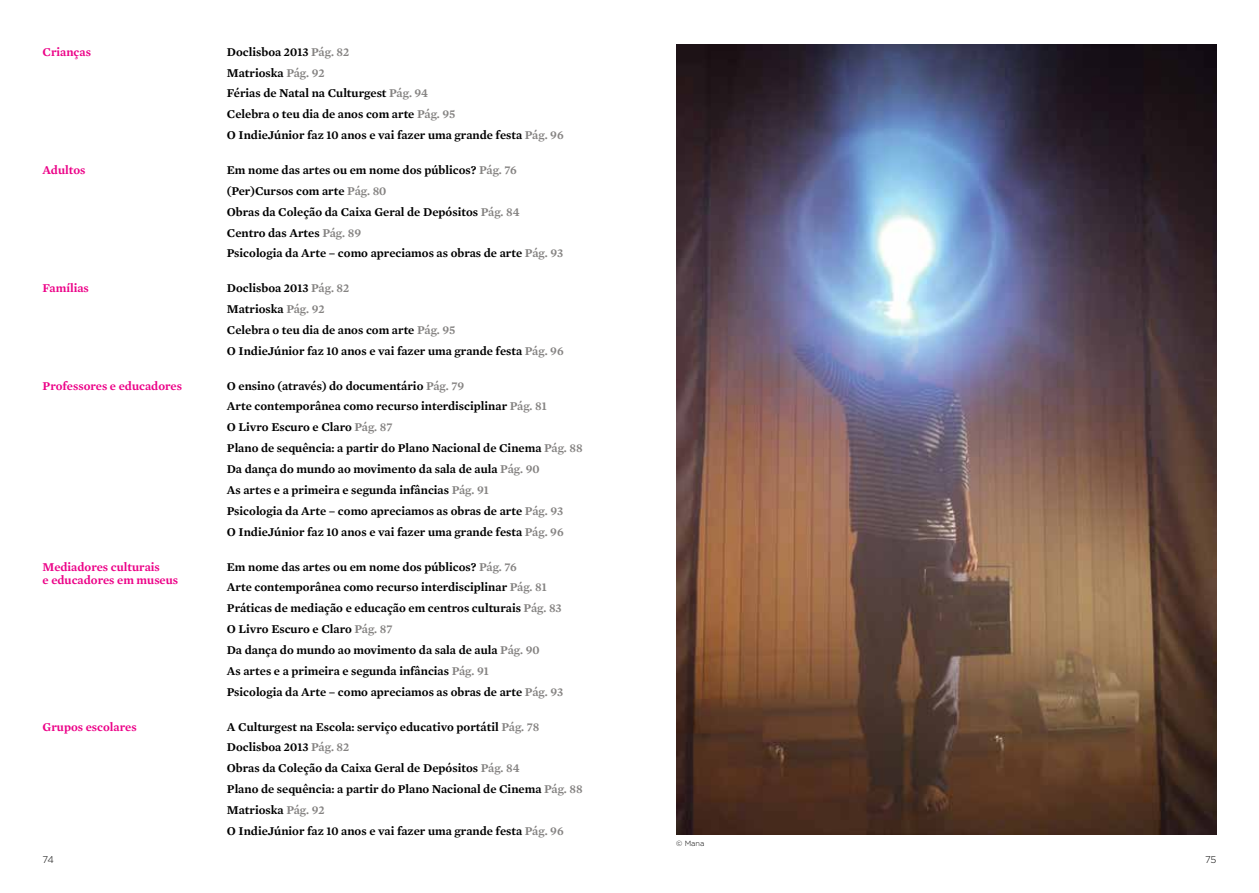
<style>
.page{position:relative;width:1259px;height:893px;background:#fff}
.page>*{position:absolute;margin:0;border:0;box-sizing:border-box;transform-origin:0 0}
.t1{font:600 12.15px/20.9px "Mercury Text G1";color:#000}
.t2{font:600 12.15px/14px "Mercury Text G1";color:#ec0087}
.t3{font:300 9.75px "Gotham";color:#000}
.t4{font:300 7.5px "Gotham";color:#000}
.s1{color:#858382}
</style>
<div class="page">
<img style="left:676px;top:45px;width:540px;height:790px">
<p class="t2" style="left:43px;top:44px;width:50px">Crianças</p>
<p class="t2" style="left:43px;top:162px;width:45px">Adultos</p>
<p class="t2" style="left:43px;top:281px;width:48px">Famílias</p>
<p class="t2" style="left:43px;top:378px;width:141px">Professores e educadores</p>
<p class="t2" style="left:43px;top:559px;width:137px">Mediadores culturais<br>e educadores em museus</p>
<p class="t2" style="left:43px;top:719px;width:96px">Grupos escolares</p>
<p class="t1" style="left:227px;top:41px;width:338px">Doclisboa 2013 <span class="s1">Pág. 82<br></span>Matrioska <span class="s1">Pág. 92<br></span>Férias de Natal na Culturgest <span class="s1">Pág. 94<br></span>Celebra o teu dia de anos com arte <span class="s1">Pág. 95<br></span>O IndieJúnior faz 10 anos e vai fazer uma grande festa <span class="s1">Pág. 96</span></p>
<p class="t1" style="left:227px;top:159px;width:338px">Em nome das artes ou em nome dos públicos? <span class="s1">Pág. 76 </span>(Per)Cursos com arte <span class="s1">Pág. 80<br></span>Obras da Coleção da Caixa Geral de Depósitos <span class="s1">Pág. 84<br></span>Centro das Artes <span class="s1">Pág. 89<br></span>Psicologia da Arte – como apreciamos as obras de arte <span class="s1">Pág. 93</span></p>
<p class="t1" style="left:227px;top:277px;width:338px">Doclisboa 2013 <span class="s1">Pág. 82<br></span>Matrioska <span class="s1">Pág. 92<br></span>Celebra o teu dia de anos com arte <span class="s1">Pág. 95<br></span>O IndieJúnior faz 10 anos e vai fazer uma grande festa <span class="s1">Pág. 96</span></p>
<p class="t1" style="left:227px;top:375px;width:357px">O ensino (através) do documentário <span class="s1">Pág. 79<br></span>Arte contemporânea como recurso interdisciplinar <span class="s1">Pág. 81<br></span>O Livro Escuro e Claro <span class="s1">Pág. 87<br></span>Plano de sequência: a partir do Plano Nacional de Cinema <span class="s1">Pág. 88<br></span>Da dança do mundo ao movimento da sala de aula <span class="s1">Pág. 90<br></span>As artes e a primeira e segunda infâncias <span class="s1">Pág. 91<br></span>Psicologia da Arte – como apreciamos as obras de arte <span class="s1">Pág. 93<br></span>O IndieJúnior faz 10 anos e vai fazer uma grande festa <span class="s1">Pág. 96</span></p>
<p class="t1" style="left:227px;top:555px;width:338px">Em nome das artes ou em nome dos públicos? <span class="s1">Pág. 76<br></span>Arte contemporânea como recurso interdisciplinar <span class="s1">Pág. 81<br></span>Práticas de mediação e educação em centros culturais <span class="s1">Pág. 83<br></span>O Livro Escuro e Claro <span class="s1">Pág. 87<br></span>Da dança do mundo ao movimento da sala de aula <span class="s1">Pág. 90<br></span>As artes e a primeira e segunda infâncias <span class="s1">Pág. 91<br></span>Psicologia da Arte – como apreciamos as obras de arte <span class="s1">Pág. 93</span></p>
<p class="t1" style="left:227px;top:715px;width:357px">A Culturgest na Escola: serviço educativo portátil <span class="s1">Pág. 78<br></span>Doclisboa 2013 <span class="s1">Pág. 82<br></span>Obras da Coleção da Caixa Geral de Depósitos <span class="s1">Pág. 84<br></span>Plano de sequência: a partir do Plano Nacional de Cinema <span class="s1">Pág. 88<br></span>Matrioska <span class="s1">Pág. 92<br></span>O IndieJúnior faz 10 anos e vai fazer uma grande festa <span class="s1">Pág. 96</span></p>
<p class="t4" style="left:676px;top:839px;width:30px">© Mana</p>
<p class="t3" style="left:43px;top:854px;width:13px">74</p>
<p class="t3" style="left:1205px;top:854px;width:13px">75</p>
</div>
